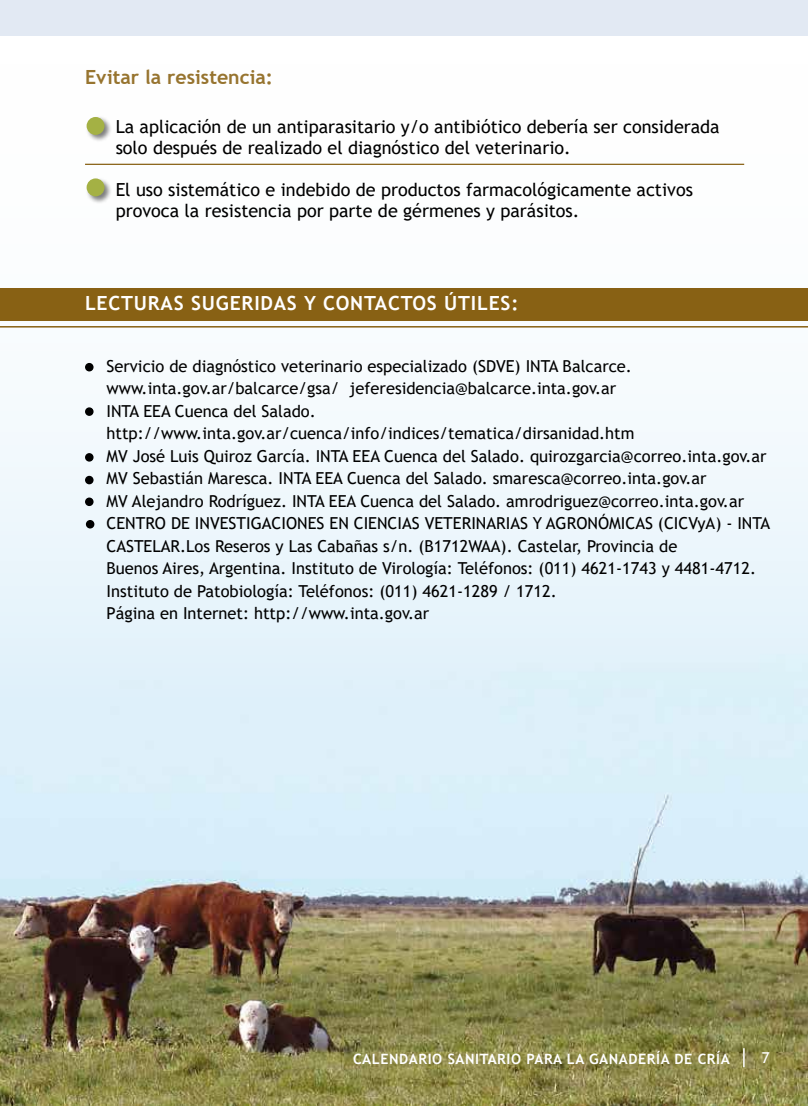
<style>
.page{position:relative;width:808px;height:1106px;background:#fff}
.page>*{position:absolute;margin:0;border:0;box-sizing:border-box;transform-origin:0 0}
.t1{font:700 19.5px "Trebuchet MS";letter-spacing:.04em;color:#fff}
.t2{font:700 19.5px "Trebuchet MS";color:#97742f}
.t3{font:18px/21px "Trebuchet MS";color:#000}
.t4{font:16.5px/22.5px "Trebuchet MS";color:#000}
.t5{font:15px "Trebuchet MS";color:#fff}
.t6{font:700 14.25px "Trebuchet MS";letter-spacing:.04em;color:#fff}
</style>
<div class="page">
<img style="left:0;top:163px;width:808px;height:943px">
<hr style="left:85px;top:164px;width:659px;height:1px;background:#886114">
<div style="left:85px;top:115px;width:27px;height:27px;background:#000;opacity:.5"></div>
<div style="left:87px;top:117px;width:18px;height:18px;background:#a4b144;border-radius:50%"></div>
<div style="left:85px;top:177px;width:27px;height:27px;background:#000;opacity:.5"></div>
<div style="left:87px;top:178px;width:18px;height:18px;background:#a4b144;border-radius:50%"></div>
<div style="left:0;top:0;width:808px;height:36px;background:#e2e9f3"></div>
<div style="left:86px;top:364px;width:7px;height:7px;background:#000;border-radius:50%"></div>
<div style="left:85px;top:363px;width:9px;height:8px;border:2px solid #000;border-radius:50%"></div>
<div style="left:86px;top:408px;width:7px;height:7px;background:#000;border-radius:50%"></div>
<div style="left:85px;top:407px;width:9px;height:9px;border:2px solid #000;border-radius:50%"></div>
<div style="left:86px;top:454px;width:7px;height:7px;background:#000;border-radius:50%"></div>
<div style="left:85px;top:453px;width:9px;height:8px;border:2px solid #000;border-radius:50%"></div>
<div style="left:86px;top:476px;width:7px;height:7px;background:#000;border-radius:50%"></div>
<div style="left:85px;top:476px;width:9px;height:8px;border:2px solid #000;border-radius:50%"></div>
<div style="left:86px;top:498px;width:7px;height:7px;background:#000;border-radius:50%"></div>
<div style="left:85px;top:497px;width:9px;height:9px;border:2px solid #000;border-radius:50%"></div>
<div style="left:87px;top:521px;width:7px;height:7px;background:#000;border-radius:50%"></div>
<div style="left:86px;top:520px;width:8px;height:8px;border:2px solid #000;border-radius:50%"></div>
<hr style="left:0;top:326px;width:808px;height:1px;background:#886114">
<div style="left:0;top:288px;width:808px;height:33px;background:#886114"></div>
<svg style="left:743px;top:1048px;width:2px;height:19px"></svg>
<p class="t2" style="left:85px;top:65px;width:190px">EVITAR LA RESISTENCIA:</p>
<p class="t3" style="left:116px;top:116px;width:605px">La aplicación de un antiparasitario y/o antibiótico debería ser considerada solo después de realizado el diagnóstico del veterinario.</p>
<p class="t3" style="left:116px;top:179px;width:579px">El uso sistemático e indebido de productos farmacológicamente activos provoca la resistencia por parte de gérmenes y parásitos.</p>
<p class="t1" style="left:85px;top:291px;width:62px">LECTURAS</p>
<p class="t1" style="left:191px;top:291px;width:329px">SUGERIDAS Y CONTACTOS ÚTILES:</p>
<p class="t4" style="left:107px;top:354px;width:527px">Servicio de diagnóstico veterinario especializado (SDVE) INTA Balcarce. www.inta.gov.ar/balcarce/gsa/ jeferesidencia@balcarce.inta.gov.ar<br>INTA</p>
<p class="t4" style="left:107px;top:399px;width:529px;text-indent:68px">Cuenca del Salado. http://www.inta.gov.ar/cuenca/info/indices/tematica/dirsanidad.htm<br>MV José Luis Quiroz García. INTA</p>
<p class="t4" style="left:143px;top:399px;width:10px">EEA</p>
<p class="t4" style="left:353px;top:444px;width:10px">EEA</p>
<p class="t4" style="left:384px;top:444px;width:384px">Cuenca del Salado. quirozgarcia@correo.inta.gov.ar</p>
<p class="t4" style="left:107px;top:467px;width:181px">MV Sebastián Maresca. INTA</p>
<p class="t4" style="left:315px;top:467px;width:10px">EEA</p>
<p class="t4" style="left:347px;top:467px;width:361px">Cuenca del Salado. smaresca@correo.inta.gov.ar</p>
<p class="t4" style="left:107px;top:489px;width:195px">MV Alejandro Rodríguez. INTA</p>
<p class="t4" style="left:329px;top:489px;width:10px">EEA</p>
<p class="t4" style="left:107px;top:489px;width:665px;text-indent:254px">Cuenca del Salado. amrodriguez@correo.inta.gov.ar CENTRO DE INVESTIGACIONES EN CIENCIAS VETERINARIAS Y AGRONÓMICAS (CICVyA) - INTA CASTELAR.Los Reseros y Las Cabañas s/n. (B1712WAA). Castelar, Provincia de<br>Buenos Aires, Argentina. Instituto de Virología: Teléfonos: (011) 4621-1743 y 4481-4712.<br>Instituto de Patobiología: Teléfonos: (011) 4621-1289 / 1712.<br>Página en Internet: http://www.inta.gov.ar</p>
<p class="t6" style="left:353px;top:1050px;width:192px">CALENDARIO SANITARIO PARA</p>
<p class="t6" style="left:567px;top:1050px;width:163px">LA GANADERÍA DE CRÍA</p>
<p class="t5" style="left:762px;top:1048px;width:9px">7</p>
</div>
